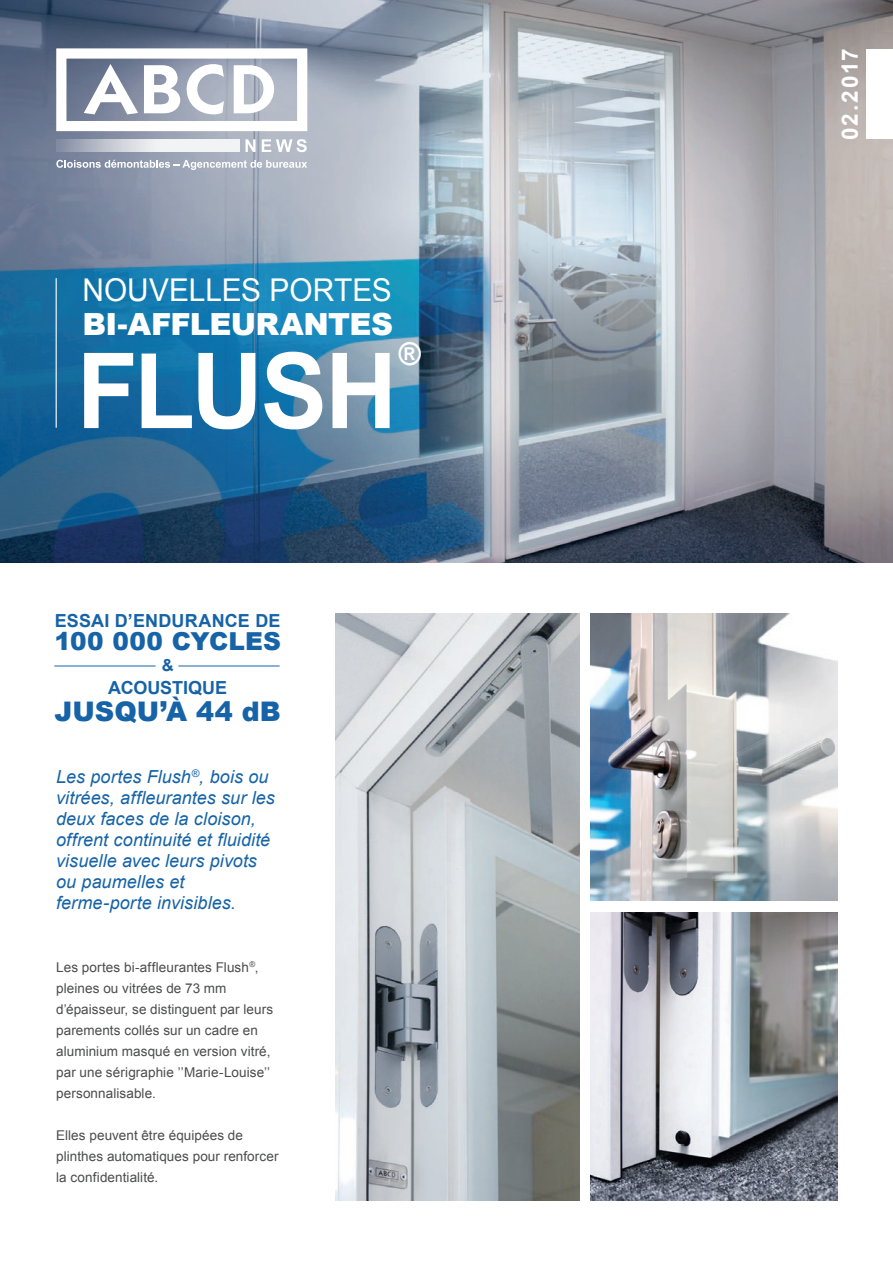
<style>
.page{position:relative;width:893px;height:1263px;background:#fff}
.page>*{position:absolute;margin:0;border:0;box-sizing:border-box;transform-origin:0 0}
.t1{font:700 105px "Arial";letter-spacing:-.03em;color:#fff;scale:.95 1}
.t2{font:700 31.5px "Arial";color:#fff;scale:.95 1}
.t3{font:31.35px "Arial";color:#fff;scale:.95 1}
.t4{font:900 30.45px "Arial";letter-spacing:-.02em;color:#fff}
.t5{font:900 27px "Arial";color:#1663a7}
.t6{font:900 24.75px "Arial";letter-spacing:.01em;color:#1663a7}
.t7{font:700 22.5px "Arial";letter-spacing:.065em;color:#fff}
.t8{font:italic 18px/21px "Arial";letter-spacing:.005em;color:#1663a7}
.t9{font:700 18px "Arial";letter-spacing:.005em;color:#1663a7}
.t10{font:700 16.5px "Arial";color:#1663a7}
.t11{font:13.5px/21px "Arial";letter-spacing:.005em;color:#4b4c4d}
</style>
<div class="page">
<img style="left:0;top:0;width:893px;height:562px">
<img style="left:335px;top:614px;width:245px;height:586px">
<img style="left:590px;top:614px;width:247px;height:586px">
<hr style="left:56px;top:278px;width:1px;height:150px;background:#fff">
<svg style="left:56px;top:160px;width:251px;height:10px"></svg>
<svg style="left:56px;top:48px;width:251px;height:83px"></svg>
<svg style="left:245px;top:139px;width:10px;height:13px"></svg>
<svg style="left:262px;top:139px;width:45px;height:13px"></svg>
<svg style="left:56px;top:139px;width:183px;height:13px"></svg>
<div style="left:866px;top:49px;width:27px;height:90px;background:#fff"></div>
<hr style="left:55px;top:666px;width:100px;height:1px;background:#1663a7">
<hr style="left:179px;top:666px;width:100px;height:1px;background:#1663a7">
<div style="left:581px;top:901px;width:257px;height:10px;background:#fff"></div>
<h3 class="t3" style="left:82px;top:269px;width:327px">NOUVELLES PORTES</h3>
<h3 class="t4" style="left:82px;top:302px;width:312px">BI-AFFLEURANTES</h3>
<h1 class="t1" style="left:77px;top:321px;width:339px">FLUSH</h1>
<h2 class="t2" style="left:399px;top:333px;width:25px">®</h2>
<h3 class="t9" style="left:55px;top:609px;width:227px">ESSAI D’ENDURANCE DE</h3>
<h3 class="t6" style="left:54px;top:623px;width:228px">100 000 CYCLES</h3>
<p class="t10" style="left:162px;top:654px;width:13px">&amp;</p>
<h3 class="t9" style="left:108px;top:676px;width:120px">ACOUSTIQUE</h3>
<h3 class="t5" style="left:55px;top:692px;width:228px">JUSQU’À 44 dB</h3>
<h3 class="t8" style="left:56px;top:766px;width:220px">Les portes Flush<sup>®</sup>, bois ou vitrées, affleurantes sur les deux faces de la cloison, offrent continuité et fluidité visuelle avec leurs pivots ou paumelles et ferme-porte invisibles.</h3>
<p class="t11" style="left:56px;top:957px;width:218px">Les portes bi-affleurantes Flush<sup>®</sup>, pleines ou vitrées de 73 mm d’épaisseur, se distinguent par leurs parements collés sur un cadre en aluminium masqué en version vitré, par une sérigraphie ’’Marie-Louise’’ personnalisable.</p>
<p class="t11" style="left:56px;top:1125px;width:224px">Elles peuvent être équipées de plinthes automatiques pour renforcer la confidentialité.</p>
<h3 class="t7" style="left:835px;top:140px;width:92px;rotate:-90deg">02.2017</h3>
</div>
